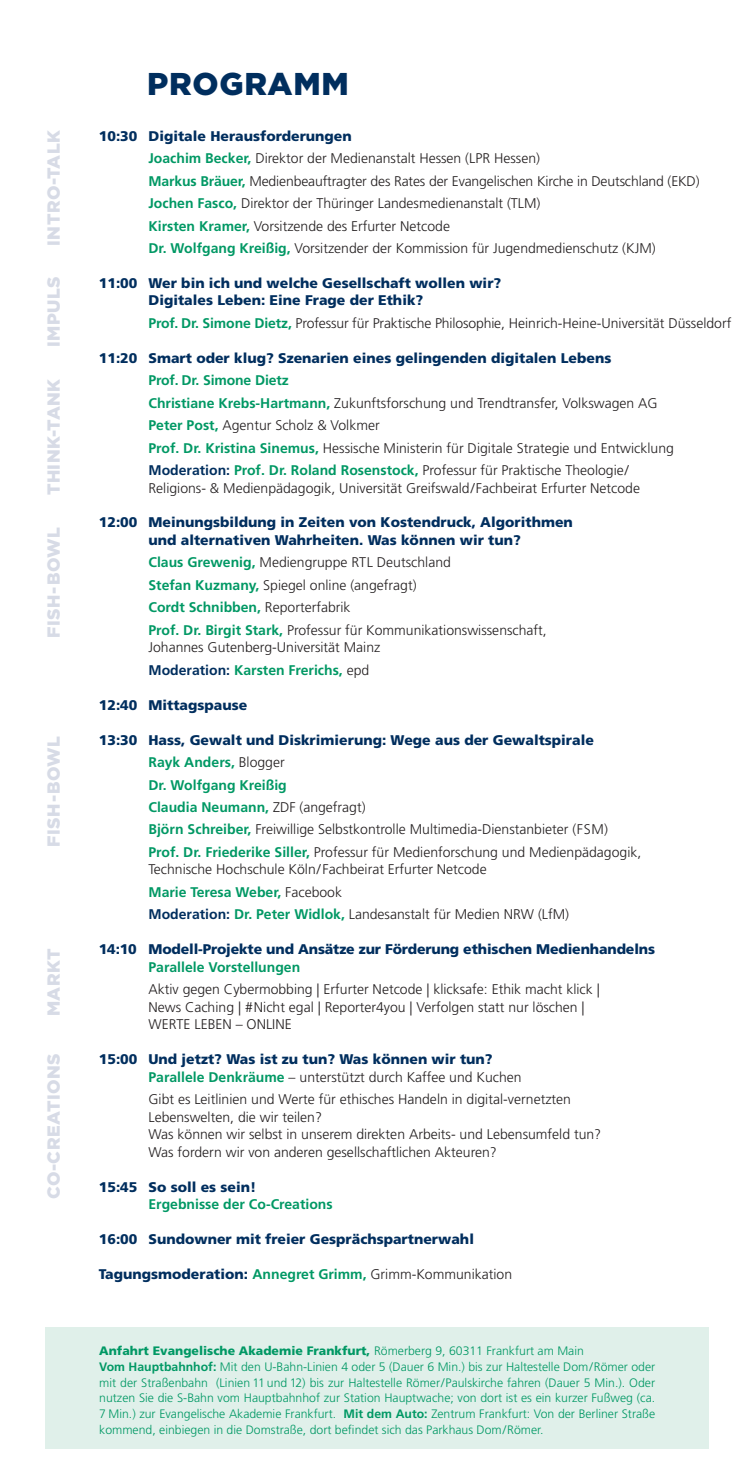
<style>
.page{position:relative;width:752px;height:1474px;background:#fff}
.page>*{position:absolute;margin:0;border:0;box-sizing:border-box;transform-origin:0 0}
.t1{font:900 31.5px "Gotham";letter-spacing:.025em;color:#002e5e}
.t2{font:900 17.5px "Gotham";letter-spacing:.025em;color:#d7dbe6}
.t3{font:300 14px/17.5px "Frutiger LT";color:#231f20}
.t4{font:900 14px/17.5px "Frutiger LT";color:#002e5e}
.t5{font:700 14px/17.5px "Frutiger LT";color:#009864}
.t6{font:300 12.25px/15.8px "Frutiger LT";color:#009864;text-align:justify}
.t7{font:900 12.25px "Frutiger LT";color:#009864}
.s1{font-weight:700;color:#009864}
.s2{font-weight:700;color:#002e5e}
.s3{font-weight:300;color:#231f20}
.s4{color:#002e5e}
.s5{font-weight:900;color:#002e5e}
.s6{font-weight:300}
.s7{font-weight:700}
</style>
<div class="page">
<div style="left:45px;top:1327px;width:663px;height:122px;background:#e0f0ea"></div>
<p class="t2" style="left:41px;top:246px;width:117px;rotate:-90deg">INTRO-TALK</p>
<p class="t2" style="left:41px;top:347px;width:72px;rotate:-90deg">IMPULS</p>
<p class="t2" style="left:41px;top:495px;width:118px;rotate:-90deg">THINK-TANK</p>
<p class="t2" style="left:41px;top:638px;width:112px;rotate:-90deg">FISH-BOWL</p>
<p class="t2" style="left:41px;top:846px;width:112px;rotate:-90deg">FISH-BOWL</p>
<p class="t2" style="left:41px;top:1016px;width:69px;rotate:-90deg">MARKT</p>
<p class="t2" style="left:41px;top:1198px;width:147px;rotate:-90deg">CO-CREATIONS</p>
<p class="t1" style="left:147px;top:62px;width:203px">PROGRAMM</p>
<p class="t4" style="left:99px;top:127px;width:254px">10:30 Digitale Herausforderungen</p>
<p class="t3" style="left:148px;top:150px;width:393px"><span class="s1">Joachim Becker,</span> Direktor der Medienanstalt Hessen (LPR Hessen)</p>
<p class="t3" style="left:148px;top:172px;width:552px"><span class="s1">Markus Bräuer,</span> Medienbeauftragter des Rates der Evangelischen Kirche in Deutschland (EKD)</p>
<p class="t3" style="left:148px;top:195px;width:393px"><span class="s1">Jochen Fasco,</span> Direktor der Thüringer Landesmedienanstalt (TLM)</p>
<p class="t3" style="left:148px;top:217px;width:303px"><span class="s1">Kirsten Kramer,</span> Vorsitzende des Erfurter Netcode</p>
<p class="t3" style="left:148px;top:239px;width:508px"><span class="s1">Dr. Wolfgang Kreißig,</span> Vorsitzender der Kommission für Jugendmedienschutz (KJM)</p>
<p class="t4" style="left:148px;top:274px;width:354px;text-indent:-50px">11:00 Wer bin ich und welche Gesellschaft wollen wir?<br>Digitales Leben: Eine Frage der Ethik?</p>
<p class="t3" style="left:148px;top:314px;width:584px"><span class="s1">Prof. Dr. Simone Dietz,</span> Professur für Praktische Philosophie, Heinrich-Heine-Universität Düsseldorf</p>
<p class="t4" style="left:99px;top:349px;width:514px">11:20 Smart oder klug? Szenarien eines gelingenden digitalen Lebens</p>
<p class="t5" style="left:148px;top:371px;width:142px">Prof. Dr. Simone Dietz</p>
<p class="t3" style="left:148px;top:394px;width:510px"><span class="s1">Christiane Krebs-Hartmann,</span> Zukunftsforschung und Trendtransfer, Volkswagen AG</p>
<p class="t3" style="left:148px;top:417px;width:233px"><span class="s1">Peter Post,</span> Agentur Scholz &amp; Volkmer</p>
<p class="t3" style="left:148px;top:439px;width:527px"><span class="s1">Prof. Dr. Kristina Sinemus,</span> Hessische Ministerin für Digitale Strategie und Entwicklung</p>
<p class="t3" style="left:148px;top:461px;width:493px"><span class="s2">Moderation:</span> <span class="s1">Prof. Dr. Roland Rosenstock,</span> Professur für Praktische Theologie/<br>Religions- &amp; Medienpädagogik, Universität Greifswald/Fachbeirat Erfurter Netcode</p>
<p class="t4" style="left:99px;top:514px;width:475px;text-align:center">12:00 Meinungsbildung in Zeiten von Kostendruck, Algorithmen und alternativen Wahrheiten. Was können wir tun?</p>
<p class="t3" style="left:148px;top:554px;width:304px"><span class="s1">Claus Grewenig,</span> Mediengruppe RTL Deutschland</p>
<p class="t3" style="left:148px;top:576px;width:269px"><span class="s1">Stefan Kuzmany,</span> Spiegel online (angefragt)</p>
<p class="t5" style="left:148px;top:599px;width:203px">Cordt Schnibben, <span class="s3">Reporterfabrik</span></p>
<p class="t3" style="left:148px;top:621px;width:400px"><span class="s1">Prof. Dr. Birgit Stark,</span> Professur für Kommunikationswissenschaft,<br>Johannes Gutenberg-Universität Mainz</p>
<p class="t5" style="left:148px;top:661px;width:222px"><span class="s4">Moderation:</span> Karsten Frerichs, <span class="s3">epd</span></p>
<p class="t4" style="left:99px;top:696px;width:150px">12:40 Mittagspause</p>
<p class="t4" style="left:99px;top:731px;width:496px">13:30 Hass, Gewalt und Diskrimierung: Wege aus der Gewaltspirale</p>
<p class="t5" style="left:148px;top:753px;width:138px">Rayk Anders, <span class="s3">Blogger</span></p>
<p class="t5" style="left:148px;top:776px;width:140px">Dr. Wolfgang Kreißig</p>
<p class="t5" style="left:148px;top:798px;width:219px">Claudia Neumann, <span class="s3">ZDF (angefragt)</span></p>
<p class="t3" style="left:148px;top:821px;width:461px"><span class="s1">Björn Schreiber,</span> Freiwillige Selbstkontrolle Multimedia-Dienstanbieter (FSM)</p>
<p class="t3" style="left:148px;top:843px;width:494px"><span class="s1">Prof. Dr. Friederike Siller,</span> Professur für Medienforschung und Medienpädagogik,<br>Technische Hochschule Köln/Fachbeirat Erfurter Netcode</p>
<p class="t5" style="left:148px;top:883px;width:195px">Marie Teresa Weber, <span class="s3">Facebook</span></p>
<p class="t3" style="left:148px;top:906px;width:422px"><span class="s2">Moderation:</span> <span class="s1">Dr. Peter Widlok,</span> Landesanstalt für Medien NRW (LfM)</p>
<p class="t4" style="left:148px;top:940px;width:508px;text-indent:-50px">14:10 Modell-Projekte und Ansätze zur Förderung ethischen Medienhandelns<br><span class="s1">Parallele Vorstellungen</span></p>
<p class="t3" style="left:148px;top:980px;width:453px">Aktiv gegen Cybermobbing | Erfurter Netcode | klicksafe: Ethik macht klick |<br>News Caching | #Nicht egal | Reporter4you | Verfolgen statt nur löschen |<br>WERTE LEBEN – ONLINE</p>
<p class="t4" style="left:148px;top:1050px;width:374px;text-indent:-50px">15:00 Und jetzt? Was ist zu tun? Was können wir tun?<br><span class="s1">Parallele Denkräume</span> <span class="s3">– unterstützt durch Kaffee und Kuchen</span></p>
<p class="t3" style="left:148px;top:1090px;width:454px">Gibt es Leitlinien und Werte für ethisches Handeln in digital-vernetzten Lebenswelten, die wir teilen?<br>Was können wir selbst in unserem direkten Arbeits- und Lebensumfeld tun?<br>Was fordern wir von anderen gesellschaftlichen Akteuren?</p>
<p class="t5" style="left:148px;top:1177px;width:186px;text-indent:-50px"><span class="s5">15:45 So soll es sein!<br></span>Ergebnisse der Co-Creations</p>
<p class="t4" style="left:99px;top:1230px;width:376px">16:00 Sundowner mit freier Gesprächspartnerwahl</p>
<p class="t3" style="left:99px;top:1265px;width:415px"><span class="s5">Tagungsmoderation:</span> <span class="s1">Annegret Grimm,</span> Grimm-Kommunikation</p>
<p class="t7" style="left:99px;top:1343px;width:486px">Anfahrt Evangelische Akademie Frankfurt, <span class="s6">Römerberg 9, 60311 Frankfurt am Main</span></p>
<p class="t6" style="left:99px;top:1358px;width:557px"><span class="s7">Vom Hauptbahnhof:</span> Mit den U-Bahn-Linien 4 oder 5 (Dauer 6 Min.) bis zur Haltestelle Dom/Römer oder mit der Straßenbahn (Linien 11 und 12) bis zur Haltestelle Römer/Paulskirche fahren (Dauer 5 Min.). Oder nutzen Sie die S-Bahn vom Hauptbahnhof zur Station Hauptwache; von dort ist es ein kurzer Fußweg (ca.<br>7 Min.) zur Evangelische Akademie Frankfurt. <span class="s7">Mit dem Auto:</span> Zentrum Frankfurt: Von der Berliner Straße kommend, einbiegen in die Domstraße, dort befindet sich das Parkhaus Dom/Römer.</p>
</div>
